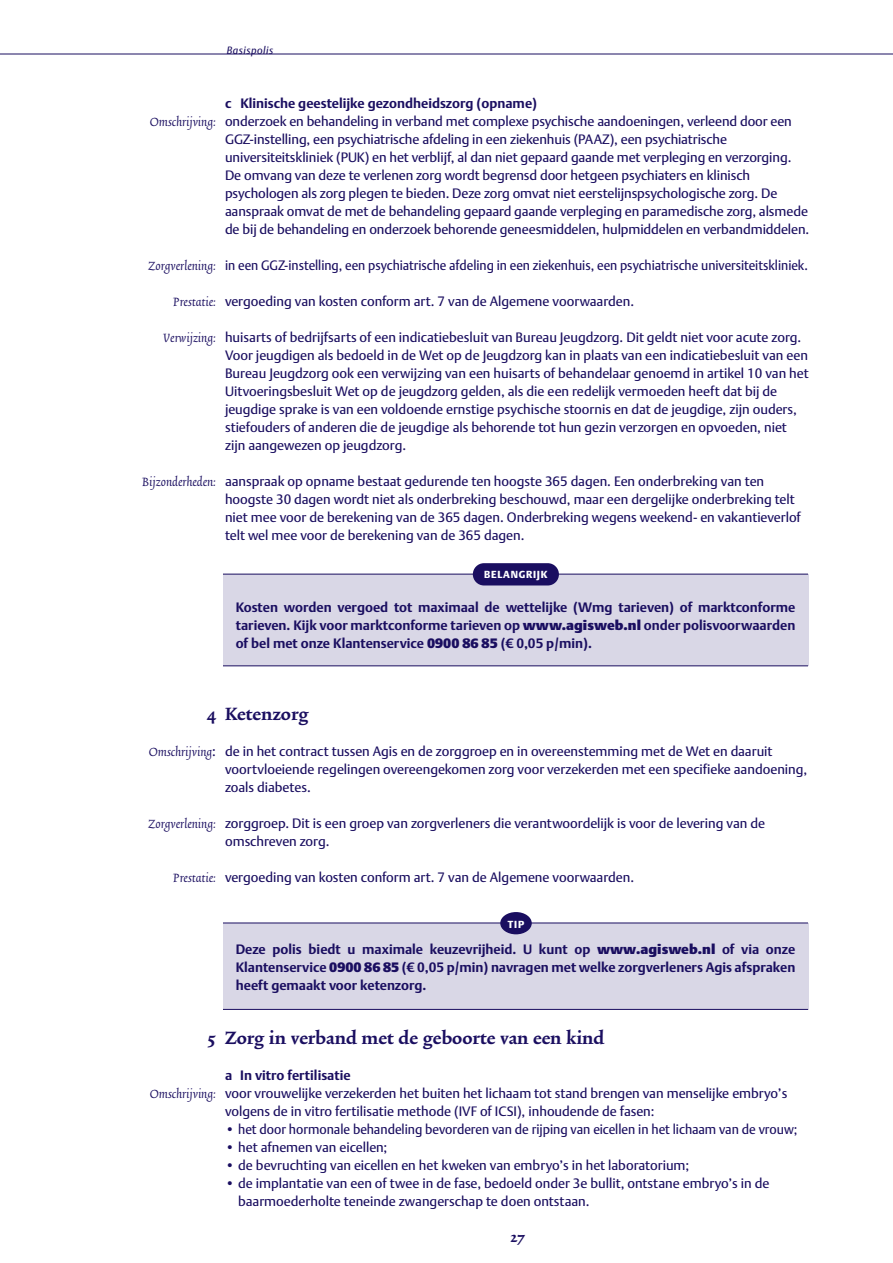
<style>
.page{position:relative;width:893px;height:1263px;background:#fff}
.page>*{position:absolute;margin:0;border:0;box-sizing:border-box;transform-origin:0 0}
.t1{font:700 21px "Trinite No 2";color:#1a0e60}
.t2{font:700 18px "Trinite No 2";color:#1a0e60}
.t3{font:13.5px/18px "DTL Argo T";letter-spacing:-.005em;color:#1a0e60}
.t4{font:700 13.5px/18px "DTL Argo T";color:#1a0e60;text-align:justify}
.t5{font:13.5px "DTL Argo T";letter-spacing:-.005em;color:#1a0e60;scale:.94 1}
.t6{font:700 13.5px "DTL Argo ST";color:#1a0e60}
.t7{font:italic 10.5px "DTL Argo T";letter-spacing:.055em;color:#1a0e60}
.t8{font:900 10.2px "DTL Argo T";letter-spacing:.075em;color:#fff}
.s1{font-family:"Trinite No 2";font-style:italic;font-size:15px}
.s2{font-weight:800}
</style>
<div class="page">
<hr style="left:0;top:54px;width:893px;height:1px;background:#1a0e60">
<div style="left:223px;top:923px;width:585px;height:86px;background:#d9d7e6"></div>
<hr style="left:223px;top:923px;width:585px;height:1px;background:#1a0e60">
<hr style="left:223px;top:1009px;width:585px;height:1px;background:#1a0e60">
<div style="left:500px;top:912px;width:32px;height:22px;background:#1a0e60;border-radius:50%"></div>
<div style="left:223px;top:574px;width:585px;height:92px;background:#d9d7e6"></div>
<hr style="left:223px;top:574px;width:585px;height:1px;background:#1a0e60">
<hr style="left:223px;top:666px;width:585px;height:1px;background:#1a0e60">
<div style="left:473px;top:563px;width:86px;height:22px;background:#1a0e60;border-radius:11px"></div>
<p class="t7" style="left:227px;top:44px;width:48px">Basispolis</p>
<p class="t6" style="left:225px;top:95px;width:314px">c Klinische geestelijke gezondheidszorg (opname)</p>
<p class="t3" style="left:225px;top:112px;width:586px;text-indent:-75px"><span class="s1">Omschrijving:</span> onderzoek en behandeling in verband met complexe psychische aandoeningen, verleend door een GGZ-instelling, een psychiatrische afdeling in een ziekenhuis (PAAZ), een psychiatrische universiteitskliniek (PUK) en het verblijf, al dan niet gepaard gaande met verpleging en verzorging.<br>De omvang van deze te verlenen zorg wordt begrensd door hetgeen psychiaters en klinisch psychologen als zorg plegen te bieden. Deze zorg omvat niet eerstelijnspsychologische zorg. De aanspraak omvat de met de behandeling gepaard gaande verpleging en paramedische zorg, alsmede de bij de behandeling en onderzoek behorende geneesmiddelen, hulpmiddelen en verbandmiddelen.</p>
<p class="t5" style="left:148px;top:257px;width:704px"><span class="s1">Zorgverlening:</span> in een GGZ-instelling, een psychiatrische afdeling in een ziekenhuis, een psychiatrische universiteitskliniek.</p>
<p class="t3" style="left:173px;top:292px;width:462px"><span class="s1">Prestatie:</span> vergoeding van kosten conform art. 7 van de Algemene voorwaarden.</p>
<p class="t3" style="left:225px;top:328px;width:585px;text-indent:-62px"><span class="s1">Verwijzing:</span> huisarts of bedrijfsarts of een indicatiebesluit van Bureau Jeugdzorg. Dit geldt niet voor acute zorg.<br>Voor jeugdigen als bedoeld in de Wet op de Jeugdzorg kan in plaats van een indicatiebesluit van een Bureau Jeugdzorg ook een verwijzing van een huisarts of behandelaar genoemd in artikel 10 van het Uitvoeringsbesluit Wet op de jeugdzorg gelden, als die een redelijk vermoeden heeft dat bij de jeugdige sprake is van een voldoende ernstige psychische stoornis en dat de jeugdige, zijn ouders, stiefouders of anderen die de jeugdige als behorende tot hun gezin verzorgen en opvoeden, niet zijn aangewezen op jeugdzorg.</p>
<p class="t3" style="left:225px;top:472px;width:577px;text-indent:-83px"><span class="s1">Bijzonderheden:</span> aanspraak op opname bestaat gedurende ten hoogste 365 dagen. Een onderbreking van ten hoogste 30 dagen wordt niet als onderbreking beschouwd, maar een dergelijke onderbreking telt niet mee voor de berekening van de 365 dagen. Onderbreking wegens weekend- en vakantieverlof telt wel mee voor de berekening van de 365 dagen.</p>
<p class="t8" style="left:484px;top:569px;width:65px">BELANGRIJK</p>
<p class="t4" style="left:236px;top:598px;width:561px">Kosten worden vergoed tot maximaal de wettelijke (Wmg tarieven) of marktconforme tarieven. Kijk voor marktconforme tarieven op <span class="s2">www.agisweb.nl</span> onder polisvoorwaarden of bel met onze Klantenservice <span class="s2">0900 86 85</span> (€ 0,05 p/min).</p>
<h1 class="t1" style="left:207px;top:700px;width:103px">4 Ketenzorg</h1>
<p class="t3" style="left:225px;top:742px;width:584px;text-indent:-76px"><span class="s1">Omschrijving</span>: de in het contract tussen Agis en de zorggroep en in overeenstemming met de Wet en daaruit voortvloeiende regelingen overeengekomen zorg voor verzekerden met een specifieke aandoening, zoals diabetes.</p>
<p class="t3" style="left:225px;top:814px;width:542px;text-indent:-77px"><span class="s1">Zorgverlening:</span> zorggroep. Dit is een groep van zorgverleners die verantwoordelijk is voor de levering van de omschreven zorg.</p>
<p class="t3" style="left:173px;top:868px;width:462px"><span class="s1">Prestatie:</span> vergoeding van kosten conform art. 7 van de Algemene voorwaarden.</p>
<p class="t8" style="left:508px;top:918px;width:18px">TIP</p>
<p class="t4" style="left:236px;top:940px;width:561px">Deze polis biedt u maximale keuzevrijheid. U kunt op <span class="s2">www.agisweb.nl</span> of via onze Klantenservice <span class="s2">0900 86 85</span> (€ 0,05 p/min) navragen met welke zorgverleners Agis afspraken heeft gemaakt voor ketenzorg.</p>
<h1 class="t1" style="left:207px;top:1024px;width:399px">5 Zorg in verband met de geboorte van een kind</h1>
<p class="t6" style="left:225px;top:1067px;width:127px">a In vitro fertilisatie</p>
<p class="t3" style="left:225px;top:1084px;width:564px;text-indent:-75px"><span class="s1">Omschrijving:</span> voor vrouwelijke verzekerden het buiten het lichaam tot stand brengen van menselijke embryo’s volgens de in vitro fertilisatie methode (IVF of ICSI), inhoudende de fasen:</p>
<p class="t3" style="left:225px;top:1120px;width:574px">• het door hormonale behandeling bevorderen van de rijping van eicellen in het lichaam van de vrouw;</p>
<p class="t3" style="left:225px;top:1138px;width:164px">• het afnemen van eicellen;</p>
<p class="t3" style="left:225px;top:1156px;width:466px">• de bevruchting van eicellen en het kweken van embryo’s in het laboratorium;</p>
<p class="t3" style="left:238px;top:1174px;width:533px;text-indent:-13px">• de implantatie van een of twee in de fase, bedoeld onder 3e bullit, ontstane embryo’s in de baarmoederholte teneinde zwangerschap te doen ontstaan.</p>
<h2 class="t2" style="left:510px;top:1225px;width:17px">27</h2>
</div>
